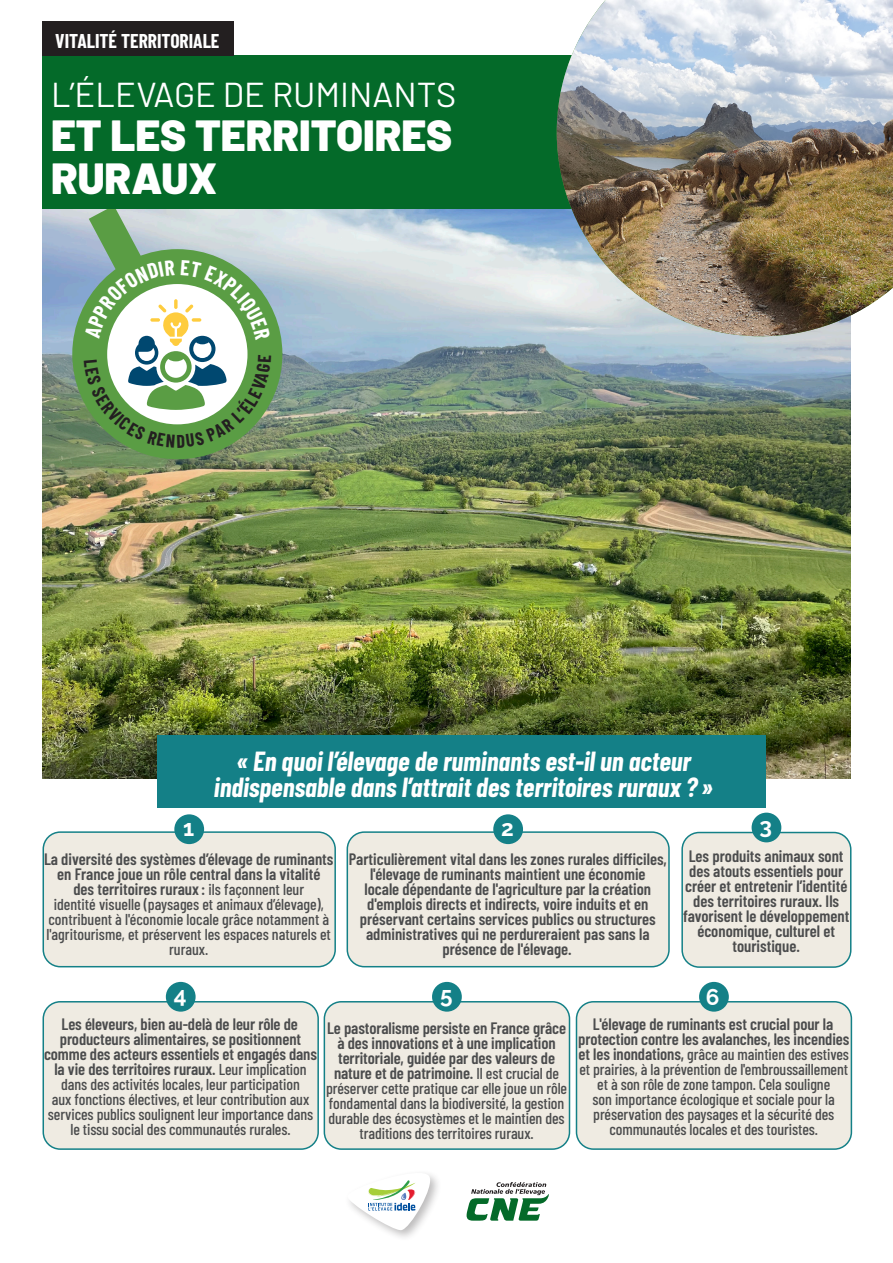
<style>
.page{position:relative;width:893px;height:1263px;background:#fff}
.page>*{position:absolute;margin:0;border:0;box-sizing:border-box;transform-origin:0 0}
.t1{font:900 43.5px/43.5px "Barlow";color:#fff}
.t2{font:34.5px "Barlow";color:#fff}
.t3{font:italic 700 27px/25.5px "Barlow Condensed";color:#fff;text-align:center}
.t4{font:700 22.5px "Raleway";color:#fff}
.t5{font:700 19.5px "Barlow Condensed";color:#fff}
.t6{font:600 16.5px/15px "Barlow Condensed";color:#4b4c4d;text-align:center}
.t7{font:500 15.75px/15px "Barlow Condensed";letter-spacing:-.005em;color:#4b4c4d;text-align:center}
.s1{font-weight:500;font-size:15.75px}
.s2{font-weight:600;font-size:16.5px}
</style>
<div class="page">
<img style="left:43px;top:208px;width:807px;height:570px">
<div style="left:72px;top:249px;width:210px;height:210px;border:38px solid #5a9d44;border-radius:50%"></div>
<div style="left:43px;top:55px;width:637px;height:153px;background:#046a29"></div>
<div style="left:43px;top:21px;width:191px;height:34px;background:#231f20"></div>
<svg style="left:467px;top:1182px;width:82px;height:39px"></svg>
<div style="left:344px;top:1169px;width:99px;height:73px;background:#231f20;opacity:.3"></div>
<svg style="left:347px;top:1173px;width:83px;height:57px"></svg>
<img style="left:557px;top:0;width:336px;height:336px">
<div style="left:157px;top:736px;width:608px;height:72px;background:#148087"></div>
<div style="left:43px;top:832px;width:292px;height:135px;background:#efebe2;border-radius:17px"></div>
<div style="left:43px;top:831px;width:293px;height:136px;border:2px solid #148087;border-radius:17px"></div>
<div style="left:174px;top:814px;width:30px;height:30px;background:#148087;border-radius:50%"></div>
<div style="left:347px;top:832px;width:322px;height:135px;background:#efebe2;border-radius:17px"></div>
<div style="left:347px;top:831px;width:323px;height:136px;border:2px solid #148087;border-radius:17px"></div>
<div style="left:493px;top:814px;width:30px;height:30px;background:#148087;border-radius:50%"></div>
<div style="left:682px;top:832px;width:169px;height:135px;background:#efebe2;border-radius:17px"></div>
<div style="left:681px;top:832px;width:170px;height:136px;border:2px solid #148087;border-radius:17px"></div>
<div style="left:324px;top:1002px;width:245px;height:147px;background:#efebe2;border-radius:17px"></div>
<div style="left:324px;top:1001px;width:246px;height:149px;border:2px solid #148087;border-radius:17px"></div>
<div style="left:432px;top:982px;width:30px;height:30px;background:#148087;border-radius:50%"></div>
<div style="left:576px;top:1002px;width:275px;height:147px;background:#efebe2;border-radius:17px"></div>
<div style="left:576px;top:1001px;width:276px;height:149px;border:2px solid #148087;border-radius:17px"></div>
<div style="left:699px;top:982px;width:30px;height:30px;background:#148087;border-radius:50%"></div>
<div style="left:43px;top:1002px;width:275px;height:147px;background:#efebe2;border-radius:17px"></div>
<div style="left:43px;top:1001px;width:276px;height:149px;border:2px solid #148087;border-radius:17px"></div>
<div style="left:166px;top:982px;width:30px;height:30px;background:#148087;border-radius:50%"></div>
<div style="left:752px;top:813px;width:29px;height:29px;background:#148087;border-radius:50%"></div>
<svg style="left:63px;top:208px;width:208px;height:240px"></svg>
<p class="t5" style="left:55px;top:27px;width:166px">VITALITÉ TERRITORIALE</p>
<p class="t2" style="left:51px;top:70px;width:407px">L’ÉLEVAGE DE RUMINANTS</p>
<p class="t1" style="left:51px;top:110px;width:403px">ET LES TERRITOIRES<br>RURAUX</p>
<p class="t4" style="left:183px;top:810px;width:13px">1</p>
<p class="t3" style="left:214px;top:747px;width:501px">« En quoi l’élevage de ruminants est-il un acteur indispensable dans l’attrait des territoires ruraux ? »</p>
<p class="t4" style="left:501px;top:810px;width:14px">2</p>
<p class="t4" style="left:760px;top:808px;width:14px">3</p>
<p class="t6" style="left:44px;top:850px;width:291px">La diversité des systèmes d’élevage de ruminants en France joue un rôle central dans la vitalité<br>des territoires ruraux : <span class="s1">ils façonnent leur</span></p>
<p class="t7" style="left:47px;top:895px;width:286px">identité visuelle (paysages et animaux d’élevage), contribuent à l'économie locale grâce notamment à l'agritourisme, et préservent les espaces naturels et ruraux.</p>
<p class="t4" style="left:174px;top:977px;width:14px">4</p>
<p class="t6" style="left:349px;top:850px;width:320px">Particulièrement vital dans les zones rurales difficiles, l'élevage de ruminants maintient une économie<br>locale dépendante de l'agriculture par la création d'emplois directs et indirects, voire induits et en préservant certains services publics ou structures administratives qui ne perdureraient pas sans la présence de l'élevage.</p>
<p class="t4" style="left:440px;top:977px;width:14px">5</p>
<p class="t6" style="left:683px;top:848px;width:168px">Les produits animaux sont des atouts essentiels pour créer et entretenir l’identité des territoires ruraux. Ils favorisent le développement économique, culturel et touristique.</p>
<p class="t4" style="left:706px;top:979px;width:15px">6</p>
<p class="t6" style="left:44px;top:1016px;width:274px">Les éleveurs, bien au-delà de leur rôle de producteurs alimentaires, se positionnent comme des acteurs essentiels et engagés dans la vie des territoires ruraux. <span class="s1">Leur implication</span></p>
<p class="t7" style="left:48px;top:1076px;width:267px">dans des activités locales, leur participation<br>aux fonctions électives, et leur contribution aux services publics soulignent leur importance dans le tissu social des communautés rurales.</p>
<p class="t6" style="left:327px;top:1019px;width:240px">Le pastoralisme persiste en France grâce à des innovations et à une implication territoriale, guidée par des valeurs de nature et de patrimoine. <span class="s1">Il est crucial de</span></p>
<p class="t7" style="left:326px;top:1080px;width:243px">préserver cette pratique car elle joue un rôle fondamental dans la biodiversité, la gestion durable des écosystèmes et le maintien des traditions des territoires ruraux.</p>
<p class="t6" style="left:578px;top:1016px;width:273px">L'élevage de ruminants est crucial pour la protection contre les avalanches, les incendies</p>
<p class="t7" style="left:578px;top:1046px;width:272px"><span class="s2">et les inondations,</span> grâce au maintien des estives et prairies, à la prévention de l'embroussaillement et à son rôle de zone tampon. Cela souligne<br>son importance écologique et sociale pour la préservation des paysages et la sécurité des communautés locales et des touristes.</p>
</div>
